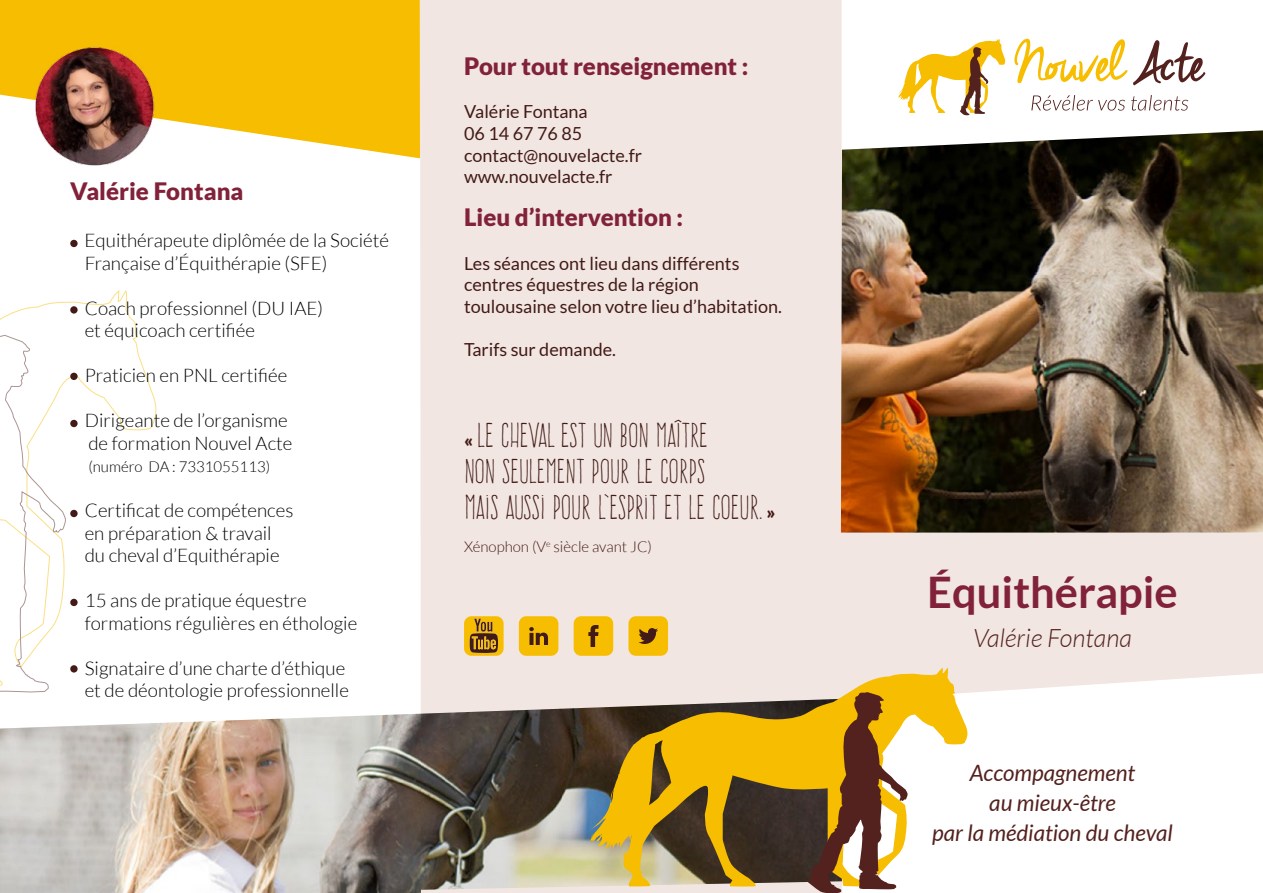
<style>
.page{position:relative;width:1263px;height:893px;background:#fff}
.page>*{position:absolute;margin:0;border:0;box-sizing:border-box;transform-origin:0 0}
.t1{font:700 43.5px "Lato";color:#81223a}
.t2{font:30px/36px "Frente H1";color:#421a17}
.t3{font:italic 300 25.5px "Lato";color:#54221e}
.t4{font:900 24px "Lato";color:#81223a}
.t5{font:italic 22.5px/30px "Lato";color:#54221e;text-align:center}
.t6{font:300 18.75px/22.5px "Lato";color:#000}
.t7{font:18px/21.6px "Lato";color:#421a17}
.t8{font:300 15px "Lato";color:#421a17}
.t9{font:300 15px "Lato";color:#000}
.s1{font-family:"Lato";font-weight:900;font-size:18px}
</style>
<div class="page">
<div style="left:0;top:0;width:420px;height:95px;background:#f7bd00"></div>
<div style="left:842px;top:533px;width:421px;height:140px;background:#f1e6e1"></div>
<svg style="left:970px;top:673px;width:292px;height:20px"></svg>
<div style="left:420px;top:0;width:422px;height:692px;background:#f1e6e1"></div>
<svg style="left:1031px;top:95px;width:94px;height:16px"></svg>
<svg style="left:1131px;top:95px;width:57px;height:16px"></svg>
<svg style="left:1014px;top:39px;width:113px;height:44px"></svg>
<svg style="left:1133px;top:40px;width:72px;height:45px"></svg>
<svg style="left:898px;top:39px;width:108px;height:76px"></svg>
<svg style="left:3px;top:95px;width:417px;height:153px"></svg>
<img style="left:30px;top:40px;width:133px;height:133px">
<svg style="left:574px;top:616px;width:39px;height:40px;background:#e7b00a"></svg>
<svg style="left:628px;top:616px;width:40px;height:40px;background:#e1ac0e"></svg>
<svg style="left:464px;top:616px;width:40px;height:40px;background:#c1911b"></svg>
<svg style="left:519px;top:616px;width:39px;height:40px;background:#e2ac0a"></svg>
<img style="left:0;top:713px;width:421px;height:180px">
<svg style="left:0;top:290px;width:157px;height:376px"></svg>
<svg style="left:0;top:334px;width:66px;height:359px"></svg>
<div style="left:70px;top:240px;width:8px;height:7px;background:#421a17;border-radius:50%"></div>
<div style="left:70px;top:306px;width:8px;height:8px;background:#421a17;border-radius:50%"></div>
<div style="left:70px;top:373px;width:8px;height:7px;background:#421a17;border-radius:50%"></div>
<div style="left:70px;top:420px;width:8px;height:7px;background:#421a17;border-radius:50%"></div>
<div style="left:70px;top:510px;width:8px;height:7px;background:#421a17;border-radius:50%"></div>
<div style="left:70px;top:599px;width:8px;height:7px;background:#421a17;border-radius:50%"></div>
<div style="left:70px;top:665px;width:8px;height:8px;background:#421a17;border-radius:50%"></div>
<img style="left:841px;top:130px;width:422px;height:403px">
<svg style="left:590px;top:668px;width:380px;height:129px;fill:#f7e6e1"></svg>
<svg style="left:421px;top:692px;width:486px;height:201px;background:#947d48"></svg>
<p class="t4" style="left:70px;top:177px;width:175px">Valérie Fontana</p>
<p class="t6" style="left:85px;top:229px;width:306px">Equithérapeute diplômée de la Société<br>Française d’Équithérapie (SFE)</p>
<p class="t6" style="left:85px;top:297px;width:240px">Coach professionnel (DU IAE) et équicoach certifiée</p>
<p class="t6" style="left:85px;top:364px;width:204px">Praticien en PNL certifiée</p>
<p class="t6" style="left:85px;top:409px;width:209px">Dirigeante de l’organisme de formation Nouvel Acte</p>
<p class="t9" style="left:88px;top:459px;width:183px">(numéro DA : 7331055113)</p>
<p class="t6" style="left:85px;top:499px;width:210px">Certificat de compétences en préparation &amp; travail du cheval d’Equithérapie</p>
<p class="t6" style="left:85px;top:589px;width:274px">15 ans de pratique équestre formations régulières en éthologie</p>
<p class="t6" style="left:85px;top:657px;width:266px">Signataire d’une charte d’éthique et de déontologie professionnelle</p>
<p class="t4" style="left:464px;top:52px;width:286px">Pour tout renseignement :</p>
<p class="t7" style="left:464px;top:101px;width:180px">Valérie Fontana<br>06 14 67 76 85 contact@nouvelacte.fr www.nouvelacte.fr</p>
<p class="t4" style="left:464px;top:203px;width:221px">Lieu d’intervention :</p>
<p class="t7" style="left:464px;top:252px;width:319px">Les séances ont lieu dans différents centres équestres de la région toulousaine selon votre lieu d’habitation.</p>
<p class="t7" style="left:464px;top:338px;width:153px">Tarifs sur demande.</p>
<h2 class="t2" style="left:464px;top:416px;width:313px"><span class="s1">«</span> LE CHEVAL EST UN BON MAÎTRE<br>NON SEULEMENT POUR LE CORPS<br>MAIS AUSSI POUR L’ESPRIT ET LE COEUR. <span class="s1">»</span></h2>
<p class="t8" style="left:464px;top:538px;width:190px">Xénophon (V<sup>e</sup> siècle avant JC)</p>
<h1 class="t1" style="left:927px;top:568px;width:252px">Équithérapie</h1>
<h3 class="t3" style="left:973px;top:625px;width:160px">Valérie Fontana</h3>
<p class="t5" style="left:932px;top:758px;width:242px">Accompagnement<br>au mieux-être<br>par la médiation du cheval</p>
</div>
